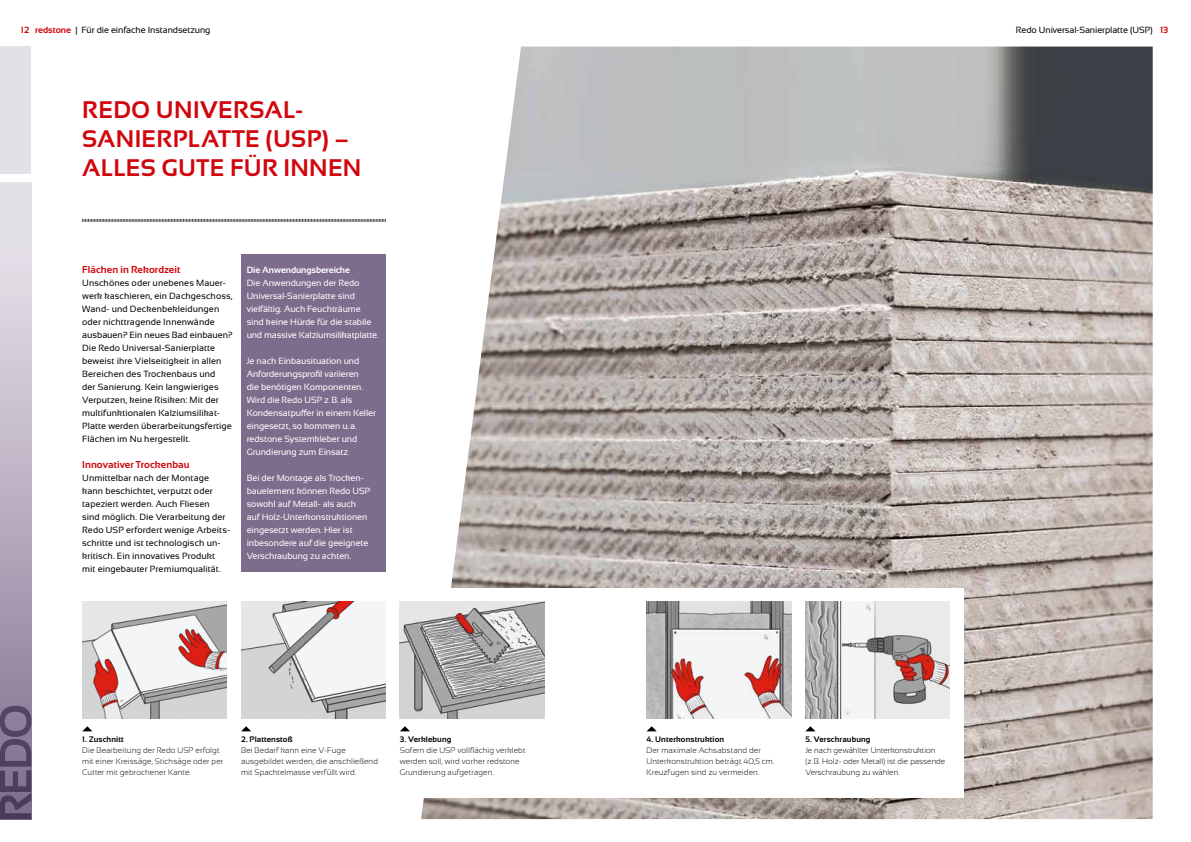
<style>
.page{position:relative;width:1191px;height:842px;background:#fff}
.page>*{position:absolute;margin:0;border:0;box-sizing:border-box;transform-origin:0 0}
.t1{font:700 24px/28.8px "Sansation";letter-spacing:.015em;color:#d1050c}
.t2{font:700 10px "Sansation";letter-spacing:.005em;color:#d1050c}
.t3{font:9px/13px "Sansation";letter-spacing:.01em;color:#000}
.t4{font:9px/13px "Sansation";letter-spacing:-.01em;color:#fff}
.t5{font:9px "Sansation";letter-spacing:-.01em;color:#000}
.t6{font:700 9px "Sansation";letter-spacing:-.01em;color:#fff}
.t7{font:300 8px/11px "Sansation";letter-spacing:.015em;color:#000}
.t8{font:700 8px "Sansation";letter-spacing:.015em;color:#000}
.s1{font-weight:700;color:#d1050c}
</style>
<div class="page">
<svg style="left:0;top:182px;width:31px;height:524px;background:#c2b8c8"></svg>
<div style="left:0;top:47px;width:31px;height:127px;background:#e4e0e8"></div>
<svg style="left:0;top:706px;width:31px;height:113px;background:#6b5a79"></svg>
<img style="left:421px;top:47px;width:731px;height:772px">
<svg style="left:82px;top:219px;width:304px;height:3px"></svg>
<div style="left:82px;top:588px;width:882px;height:210px;background:#fff"></div>
<img style="left:82px;top:601px;width:145px;height:117px">
<img style="left:241px;top:601px;width:145px;height:117px">
<img style="left:400px;top:601px;width:144px;height:117px">
<svg style="left:82px;top:726px;width:10px;height:5px"></svg>
<svg style="left:241px;top:726px;width:10px;height:5px"></svg>
<svg style="left:400px;top:726px;width:10px;height:5px"></svg>
<img style="left:646px;top:601px;width:145px;height:117px">
<svg style="left:647px;top:726px;width:10px;height:5px"></svg>
<img style="left:805px;top:601px;width:145px;height:117px">
<svg style="left:806px;top:726px;width:9px;height:5px"></svg>
<div style="left:241px;top:254px;width:145px;height:318px;background:#7e6c8d"></div>
<p class="t5" style="left:21px;top:24px;width:191px"><span class="s1">12 redstone</span> | Für die einfache Instandsetzung</p>
<p class="t5" style="left:1016px;top:24px;width:154px">Redo Universal-Sanierplatte (USP) <span class="s1">13</span></p>
<h1 class="t1" style="left:82px;top:96px;width:281px">REDO UNIVERSAL-<br>SANIERPLATTE (USP) –<br>ALLES GUTE FÜR INNEN</h1>
<p class="t2" style="left:82px;top:264px;width:100px">Flächen in Rekordzeit</p>
<p class="t3" style="left:82px;top:276px;width:152px">Unschönes oder unebenes Mauer&shy;werk kaschieren, ein Dachgeschoss, Wand- und Deckenbekleidungen oder nichttragende Innenwände ausbauen? Ein neues Bad einbauen?<br>Die Redo Universal-Sanierplatte beweist ihre Vielseitigkeit in allen Bereichen des Trockenbaus und<br>der Sanierung. Kein langwieriges Verputzen, keine Risiken: Mit der multifunktionalen Kalziumsilikat-Platte werden überarbeitungsfertige Flächen im Nu hergestellt.</p>
<p class="t2" style="left:82px;top:459px;width:109px">Innovativer Trockenbau</p>
<p class="t3" style="left:82px;top:471px;width:149px">Unmittelbar nach der Montage kann beschichtet, verputzt oder tapeziert werden. Auch Fliesen<br>sind möglich. Die Verarbeitung der Redo USP erfordert wenige Arbeits&shy;schritte und ist technologisch un&shy;kritisch. Ein innovatives Produkt mit eingebauter Premiumqualität.</p>
<p class="t6" style="left:247px;top:265px;width:105px">Die Anwendungsbereiche</p>
<p class="t4" style="left:247px;top:276px;width:133px">Die Anwendungen der Redo<br>Universal-Sanierplatte sind vielfältig. Auch Feuchträume sind keine Hürde für die stabile und massive Kalziumsilikatplatte.</p>
<p class="t4" style="left:247px;top:354px;width:131px">Je nach Einbausituation und<br>Anforderungsprofil variieren<br>die benötigen Komponenten.<br>Wird die Redo USP z.B. als<br>Kondensatpuffer in einem Keller eingesetzt, so kommen u.a. redstone Systemkleber und<br>Grundierung zum Einsatz.</p>
<p class="t4" style="left:247px;top:471px;width:125px">Bei der Montage als Trocken&shy;bauelement können Redo USP sowohl auf Metall- als auch auf Holz-Unterkonstruktionen eingesetzt werden. Hier ist inbesondere auf die geeignete<br>Verschraubung zu achten.</p>
<p class="t8" style="left:82px;top:734px;width:43px">1. Zuschnitt</p>
<p class="t7" style="left:82px;top:744px;width:143px">Die Bearbeitung der Redo USP erfolgt mit einer Kreissäge, Stichsäge oder per<br>Cutter mit gebrochener Kante.</p>
<p class="t8" style="left:241px;top:734px;width:53px">2. Plattenstoß</p>
<p class="t7" style="left:241px;top:744px;width:138px">Bei Bedarf kann eine V-Fuge ausgebildet werden, die anschließend mit Spachtelmasse verfüllt wird.</p>
<p class="t8" style="left:400px;top:734px;width:53px">3. Verklebung</p>
<p class="t7" style="left:400px;top:744px;width:127px">Sofern die USP vollflächig verklebt werden soll, wird vorher redstone<br>Grundierung aufgetragen.</p>
<p class="t8" style="left:646px;top:734px;width:79px">4. Unterkonstruktion</p>
<p class="t7" style="left:646px;top:744px;width:130px">Der maximale Achsabstand der<br>Unterkonstruktion beträgt 40,5 cm.<br>Kreuzfugen sind zu vermeiden.</p>
<p class="t8" style="left:805px;top:734px;width:67px">5. Verschraubung</p>
<p class="t7" style="left:805px;top:744px;width:141px">Je nach gewählter Unterkonstruktion (z.B. Holz- oder Metall) ist die passende<br>Verschraubung zu wählen.</p>
</div>
